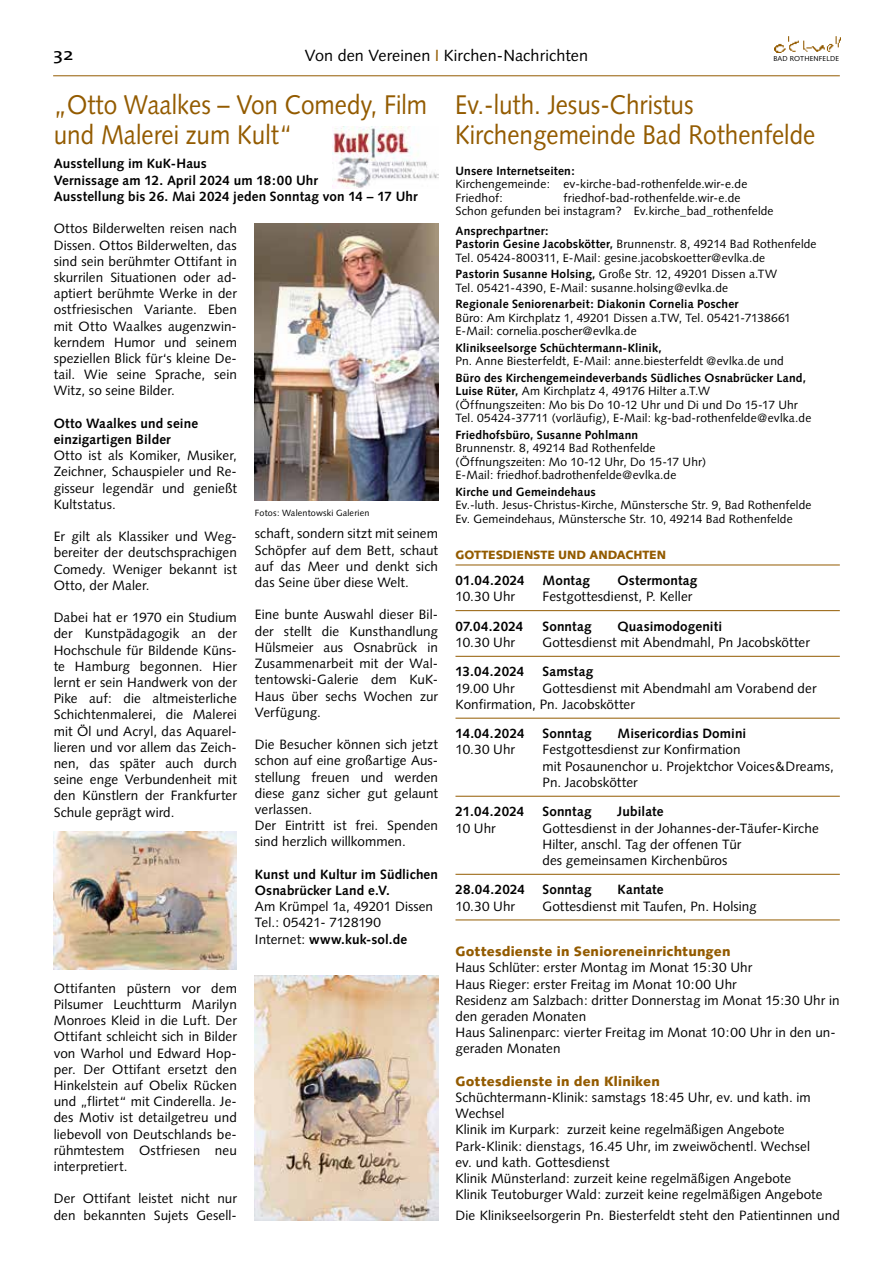
<style>
.page{position:relative;width:893px;height:1263px;background:#fff}
.page>*{position:absolute;margin:0;border:0;box-sizing:border-box;transform-origin:0 0}
.t1{font:27px/30px "Syntax";color:#935b00;scale:.9 1}
.t2{font:17.25px "The Mix";color:#000;scale:1.25 1}
.t3{font:16.2px "Syntax";letter-spacing:.005em;color:#000}
.t4{font:13.5px/16.2px "Syntax";letter-spacing:.005em;color:#000}
.t5{font:700 13.5px/16.2px "Syntax";letter-spacing:.01em;color:#000}
.t6{font:900 13.5px "Syntax";letter-spacing:.015em;color:#935b00}
.t7{font:12px/13.5px "Syntax";letter-spacing:.01em;color:#000}
.t8{font:700 12px "Syntax";letter-spacing:.015em;color:#000}
.t9{font:900 12px "Syntax";letter-spacing:-.005em;color:#935b00}
.t10{font:9px "Syntax";letter-spacing:.02em;color:#000}
.t11{font:7.2px "Syntax";letter-spacing:.025em;color:#000}
.s1{color:#935b00}
.s2{font-weight:700}
</style>
<div class="page">
<hr style="left:53px;top:75px;width:787px;height:1px;background:#935b00">
<img style="left:774px;top:36px;width:67px;height:16px">
<hr style="left:455px;top:565px;width:385px;height:1px;background:#935b00">
<hr style="left:455px;top:610px;width:385px;height:1px;background:#935b00">
<hr style="left:455px;top:656px;width:385px;height:1px;background:#935b00">
<hr style="left:455px;top:718px;width:385px;height:1px;background:#935b00">
<hr style="left:455px;top:796px;width:385px;height:1px;background:#935b00">
<hr style="left:455px;top:874px;width:385px;height:1px;background:#935b00">
<hr style="left:455px;top:919px;width:385px;height:1px;background:#935b00">
<img style="left:255px;top:223px;width:183px;height:278px">
<img style="left:53px;top:831px;width:184px;height:138px">
<img style="left:255px;top:975px;width:184px;height:245px">
<img style="left:332px;top:127px;width:106px;height:62px">
<p class="t2" style="left:53px;top:40px;width:18px">32</p>
<p class="t3" style="left:305px;top:45px;width:285px">Von den Vereinen <span class="s1">I</span> Kirchen-Nachrichten</p>
<p class="t11" style="left:773px;top:55px;width:67px">BAD ROTHENFELDE</p>
<h1 class="t1" style="left:54px;top:89px;width:416px">„Otto Waalkes – Von Comedy, Film und Malerei zum Kult“</h1>
<p class="t5" style="left:54px;top:156px;width:365px">Ausstellung im KuK-Haus<br>Vernissage am 12. April 2024 um 18:00 Uhr<br>Ausstellung bis 26. Mai 2024 jeden Sonntag von 14 – 17 Uhr</p>
<p class="t4" style="left:54px;top:221px;width:185px;text-align:justify">Ottos Bilderwelten reisen nach Dissen. Ottos Bilderwelten, das sind sein berühmter Ottifant in skurrilen Situationen oder ad&shy;aptiert berühmte Werke in der ostfriesischen Variante. Eben mit Otto Waalkes augenzwin&shy;kerndem Humor und seinem speziellen Blick für‘s kleine De&shy;tail. Wie seine Sprache, sein Witz, so seine Bilder.</p>
<p class="t5" style="left:54px;top:415px;width:146px">Otto Waalkes und seine einzigartigen Bilder</p>
<p class="t4" style="left:54px;top:447px;width:185px;text-align:justify">Otto ist als Komiker, Musiker, Zeichner, Schauspieler und Re&shy;gisseur legendär und genießt Kultstatus.</p>
<p class="t4" style="left:54px;top:528px;width:185px;text-align:justify">Er gilt als Klassiker und Weg&shy;bereiter der deutschsprachigen Comedy. Weniger bekannt ist Otto, der Maler.</p>
<p class="t4" style="left:54px;top:609px;width:185px;text-align:justify">Dabei hat er 1970 ein Studium der Kunstpädagogik an der Hochschule für Bildende Küns&shy;te Hamburg begonnen. Hier lernt er sein Handwerk von der Pike auf: die altmeisterliche Schichtenmalerei, die Malerei mit Öl und Acryl, das Aquarel&shy;lieren und vor allem das Zeich&shy;nen, das später auch durch seine enge Verbundenheit mit den Künstlern der Frankfurter Schule geprägt wird.</p>
<p class="t4" style="left:54px;top:980px;width:185px;text-align:justify">Ottifanten püstern vor dem Pilsumer Leuchtturm Marilyn Monroes Kleid in die Luft. Der Ottifant schleicht sich in Bilder von Warhol und Edward Hop&shy;per. Der Ottifant ersetzt den Hinkelstein auf Obelix Rücken und „flirtet“ mit Cinderella. Je&shy;des Motiv ist detailgetreu und liebevoll von Deutschlands be&shy;rühmtestem Ostfriesen neu interpretiert.</p>
<p class="t4" style="left:54px;top:1191px;width:185px">Der Ottifant leistet nicht nur den bekannten Sujets Gesell-</p>
<p class="t10" style="left:255px;top:507px;width:116px">Fotos: Walentowski Galerien</p>
<p class="t4" style="left:255px;top:526px;width:185px;text-align:justify">schaft, sondern sitzt mit seinem Schöpfer auf dem Bett, schaut auf das Meer und denkt sich das Seine über diese Welt.</p>
<p class="t4" style="left:255px;top:607px;width:185px;text-align:justify">Eine bunte Auswahl dieser Bil&shy;der stellt die Kunsthandlung Hülsmeier aus Osnabrück in Zusammenarbeit mit der Wal&shy;tentowski-Galerie dem KuK-Haus über sechs Wochen zur Verfügung.</p>
<p class="t4" style="left:255px;top:736px;width:185px">Die Besucher können sich jetzt schon auf eine großartige Aus&shy;stellung freuen und werden diese ganz sicher gut gelaunt verlassen.<br>Der Eintritt ist frei. Spenden sind herzlich willkommen.</p>
<p class="t5" style="left:255px;top:866px;width:185px">Kunst und Kultur im Südlichen<br>Osnabrücker Land e.V.</p>
<p class="t4" style="left:255px;top:898px;width:180px">Am Krümpel 1a, 49201 Dissen<br>Tel.: 05421- 7128190<br>Internet: <span class="s2">www.kuk-sol.de</span></p>
<h1 class="t1" style="left:455px;top:89px;width:402px">Ev.-luth. Jesus-Christus<br>Kirchengemeinde Bad Rothenfelde</h1>
<p class="t8" style="left:455px;top:164px;width:121px">Unsere Internetseiten:</p>
<p class="t7" style="left:455px;top:178px;width:293px">Kirchengemeinde: ev-kirche-bad-rothenfelde.wir-e.de<br>Friedhof:</p>
<p class="t7" style="left:455px;top:191px;width:320px;text-indent:108px">friedhof-bad-rothenfelde.wir-e.de<br>Schon gefunden bei instagram? Ev.kirche_bad_rothenfelde</p>
<p class="t7" style="left:455px;top:224px;width:363px"><span class="s2">Ansprechpartner:<br>Pastorin Gesine Jacobskötter,</span> Brunnenstr. 8, 49214 Bad Rothenfelde<br>Tel. 05424-800311, E-Mail: gesine.jacobskoetter@evlka.de</p>
<p class="t7" style="left:455px;top:268px;width:323px"><span class="s2">Pastorin Susanne Holsing,</span> Große Str. 12, 49201 Dissen a.TW<br>Tel. 05421-4390, E-Mail: susanne.holsing@evlka.de</p>
<p class="t8" style="left:455px;top:297px;width:285px">Regionale Seniorenarbeit: Diakonin Cornelia Poscher</p>
<p class="t7" style="left:455px;top:311px;width:337px">Büro: Am Kirchplatz 1, 49201 Dissen a.TW, Tel. 05421-7138661<br>E-Mail: cornelia.poscher@evlka.de</p>
<p class="t8" style="left:455px;top:341px;width:208px">Klinikseelsorge Schüchtermann-Klinik,</p>
<p class="t7" style="left:455px;top:355px;width:330px">Pn. Anne Biesterfeldt, E-Mail: anne.biesterfeldt @evlka.de und</p>
<p class="t7" style="left:455px;top:371px;width:357px"><span class="s2">Büro des Kirchengemeindeverbands Südliches Osnabrücker Land, Luise Rüter,</span> Am Kirchplatz 4, 49176 Hilter a.T.W<br>(Öffnungszeiten: Mo bis Do 10-12 Uhr und Di und Do 15-17 Uhr Tel. 05424-37711 (vorläufig), E-Mail: kg-bad-rothenfelde@evlka.de</p>
<p class="t8" style="left:455px;top:428px;width:184px">Friedhofsbüro, Susanne Pohlmann</p>
<p class="t7" style="left:455px;top:442px;width:252px">Brunnenstr. 8, 49214 Bad Rothenfelde (Öffnungszeiten: Mo 10-12 Uhr, Do 15-17 Uhr)<br>E-Mail: friedhof.badrothenfelde@evlka.de</p>
<p class="t8" style="left:455px;top:485px;width:142px">Kirche und Gemeindehaus</p>
<p class="t7" style="left:455px;top:499px;width:357px">Ev.-luth. Jesus-Christus-Kirche, Münstersche Str. 9, Bad Rothenfelde<br>Ev. Gemeindehaus, Münstersche Str. 10, 49214 Bad Rothenfelde</p>
<p class="t9" style="left:455px;top:547px;width:212px">GOTTESDIENSTE UND ANDACHTEN</p>
<p class="t5" style="left:455px;top:572px;width:71px">01.04.2024</p>
<p class="t5" style="left:542px;top:572px;width:49px">Montag</p>
<p class="t5" style="left:617px;top:572px;width:81px">Ostermontag</p>
<p class="t4" style="left:455px;top:588px;width:61px">10.30 Uhr</p>
<p class="t4" style="left:542px;top:588px;width:151px">Festgottesdienst, P. Keller</p>
<p class="t5" style="left:455px;top:618px;width:69px">07.04.2024</p>
<p class="t5" style="left:542px;top:618px;width:51px">Sonntag</p>
<p class="t5" style="left:617px;top:618px;width:106px">Quasimodogeniti</p>
<p class="t4" style="left:455px;top:634px;width:61px">10.30 Uhr</p>
<p class="t4" style="left:542px;top:634px;width:269px">Gottesdienst mit Abendmahl, Pn Jacobskötter</p>
<p class="t5" style="left:455px;top:664px;width:70px">13.04.2024</p>
<p class="t5" style="left:542px;top:664px;width:52px">Samstag</p>
<p class="t4" style="left:455px;top:680px;width:61px">19.00 Uhr</p>
<p class="t4" style="left:455px;top:680px;width:363px;text-indent:87px">Gottesdienst mit Abendmahl am Vorabend der<br>Konfirmation, Pn. Jacobskötter</p>
<p class="t5" style="left:455px;top:725px;width:71px">14.04.2024</p>
<p class="t5" style="left:542px;top:725px;width:51px">Sonntag</p>
<p class="t5" style="left:617px;top:725px;width:130px">Misericordias Domini</p>
<p class="t4" style="left:455px;top:742px;width:61px">10.30 Uhr</p>
<p class="t4" style="left:542px;top:742px;width:293px">Festgottesdienst zur Konfirmation<br>mit Posaunenchor u. Projektchor Voices&amp;Dreams,<br>Pn. Jacobskötter</p>
<p class="t5" style="left:455px;top:804px;width:70px">21.04.2024</p>
<p class="t5" style="left:542px;top:804px;width:51px">Sonntag</p>
<p class="t5" style="left:617px;top:804px;width:48px">Jubilate</p>
<p class="t4" style="left:455px;top:820px;width:42px">10 Uhr</p>
<p class="t4" style="left:542px;top:820px;width:278px">Gottesdienst in der Johannes-der-Täufer-Kirche<br>Hilter, anschl. Tag der offenen Tür<br>des gemeinsamen Kirchenbüros</p>
<p class="t5" style="left:455px;top:882px;width:71px">28.04.2024</p>
<p class="t5" style="left:542px;top:882px;width:51px">Sonntag</p>
<p class="t5" style="left:617px;top:882px;width:48px">Kantate</p>
<p class="t4" style="left:455px;top:898px;width:61px">10.30 Uhr</p>
<p class="t4" style="left:542px;top:898px;width:216px">Gottesdienst mit Taufen, Pn. Holsing</p>
<p class="t6" style="left:455px;top:943px;width:277px">Gottesdienste in Senioreneinrichtungen</p>
<p class="t4" style="left:455px;top:960px;width:386px">Haus Schlüter: erster Montag im Monat 15:30 Uhr<br>Haus Rieger: erster Freitag im Monat 10:00 Uhr<br>Residenz am Salzbach: dritter Donnerstag im Monat 15:30 Uhr in den geraden Monaten<br>Haus Salinenparc: vierter Freitag im Monat 10:00 Uhr in den un&shy;geraden Monaten</p>
<p class="t6" style="left:455px;top:1073px;width:206px">Gottesdienste in den Kliniken</p>
<p class="t4" style="left:455px;top:1089px;width:368px">Schüchtermann-Klinik: samstags 18:45 Uhr, ev. und kath. im Wechsel<br>Klinik im Kurpark: zurzeit keine regelmäßigen Angebote Park-Klinik: dienstags, 16.45 Uhr, im zweiwöchentl. Wechsel ev. und kath. Gottesdienst<br>Klinik Münsterland: zurzeit keine regelmäßigen Angebote Klinik Teutoburger Wald: zurzeit keine regelmäßigen Angebote</p>
<p class="t4" style="left:455px;top:1207px;width:386px">Die Klinikseelsorgerin Pn. Biesterfeldt steht den Patientinnen und</p>
</div>
